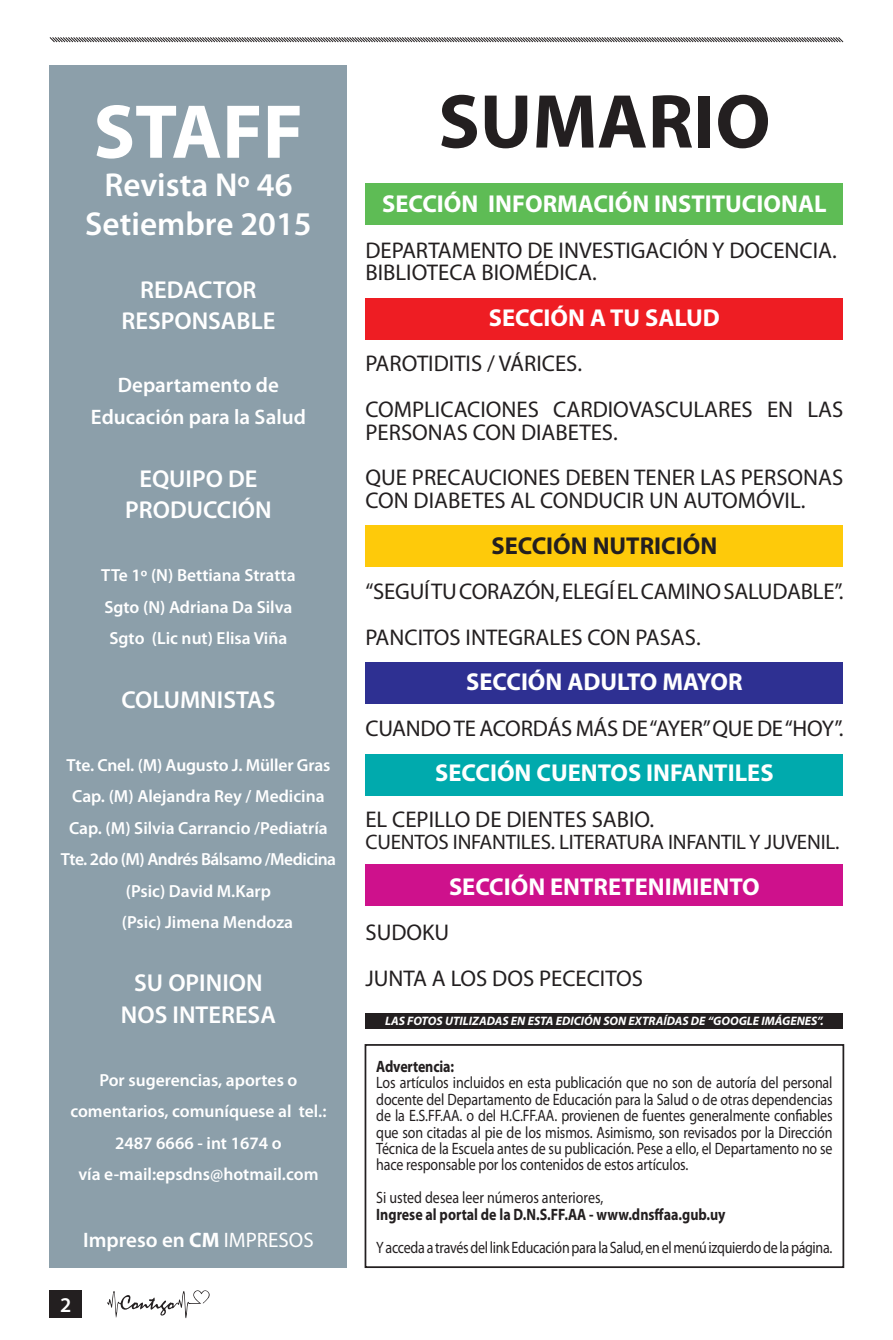
<style>
.page{position:relative;width:893px;height:1340px;background:#fff}
.page>*{position:absolute;margin:0;border:0;box-sizing:border-box;transform-origin:0 0}
.t1{font:700 77px "Myriad Pro";color:#231f20}
.t2{font:700 77px "Myriad Pro";color:#fff}
.t3{font:600 33.25px/38.5px "Myriad Pro";color:#fff;text-align:center}
.t4{font:700 24.5px "Myriad Pro";color:#fff}
.t5{font:600 24.5px/31.5px "Myriad Pro";color:#fff;text-align:center}
.t6{font:700 24.5px "Myriad Pro";color:#231f20}
.t7{font:22.75px/45.5px "Myriad Pro";color:#231f20}
.t8{font:600 21px/31.5px "Myriad Pro";color:#fff;text-align:center}
.t9{font:21px "Myriad Pro";letter-spacing:-.01em;color:#231f20}
.t10{font:600 17.5px/31.5px "Myriad Pro";color:#fff}
.t11{font:600 17.5px "Myriad Pro";letter-spacing:-.03em;color:#fff}
.t12{font:16.45px/16.4px "Myriad Pro";letter-spacing:-.01em;color:#231f20;text-align:justify;scale:.85 1}
.t13{font:700 16.45px "Myriad Pro";color:#231f20;scale:.85 1}
.t14{font:italic 700 12.25px "Myriad Pro";color:#fff}
.s1{font-weight:700}
.s2{font-weight:400}
</style>
<div class="page">
<div style="left:50px;top:1290px;width:32px;height:28px;background:#231f20"></div>
<svg style="left:49px;top:37px;width:795px;height:6px"></svg>
<svg style="left:107px;top:1290px;width:103px;height:28px"></svg>
<div style="left:365px;top:183px;width:478px;height:41px;background:#5ebc55"></div>
<div style="left:365px;top:298px;width:478px;height:41px;background:#ee1d23"></div>
<div style="left:365px;top:525px;width:478px;height:41px;background:#feca0a"></div>
<div style="left:365px;top:662px;width:478px;height:42px;background:#2e3092"></div>
<div style="left:365px;top:754px;width:478px;height:41px;background:#00aaad"></div>
<div style="left:365px;top:864px;width:478px;height:42px;background:#ce118c"></div>
<div style="left:50px;top:65px;width:297px;height:1202px;background:#8c9faa"></div>
<div style="left:365px;top:1012px;width:478px;height:16px;background:#231f20"></div>
<div style="left:365px;top:1044px;width:479px;height:223px;border:2px solid #231f20"></div>
<h1 class="t2" style="left:93px;top:82px;width:211px">STAFF</h1>
<h2 class="t3" style="left:85px;top:165px;width:228px">Revista Nº 46<br>Setiembre 2015</h2>
<h3 class="t5" style="left:121px;top:273px;width:155px">REDACTOR<br>RESPONSABLE</h3>
<p class="t8" style="left:91px;top:369px;width:216px">Departamento de<br>Educación para la Salud</p>
<h3 class="t5" style="left:125px;top:462px;width:148px">EQUIPO DE<br>PRODUCCIÓN</h3>
<p class="t10" style="left:101px;top:559px;width:196px">TTe 1º (N) Bettiana Stratta<br>Sgto (N) Adriana Da Silva<br>Sgto (Lic nut) Elisa Viña</p>
<h3 class="t5" style="left:121px;top:683px;width:155px">COLUMNISTAS</h3>
<p class="t10" style="left:67px;top:748px;width:265px">Tte. Cnel. (M) Augusto J. Müller Gras</p>
<p class="t10" style="left:72px;top:780px;width:254px">Cap. (M) Alejandra Rey / Medicina</p>
<p class="t10" style="left:69px;top:811px;width:260px">Cap. (M) Silvia Carrancio /Pediatría</p>
<p class="t11" style="left:61px;top:848px;width:277px">Tte. 2do (M) Andrés Bálsamo /Medicina</p>
<p class="t10" style="left:126px;top:874px;width:147px">(Psic) David M.Karp</p>
<p class="t10" style="left:122px;top:906px;width:173px">(Psic) Jimena Mendoza</p>
<h3 class="t5" style="left:121px;top:966px;width:156px">SU OPINION<br>NOS INTERESA</h3>
<p class="t10" style="left:70px;top:1063px;width:258px;text-align:center">Por sugerencias, aportes o comentarios, comuníquese al tel.:<br>2487 6666 - int 1674 o<br>vía e-mail:epsdns@hotmail.com</p>
<p class="t8" style="left:83px;top:1223px;width:232px">Impreso en <span class="s1">CM</span> <span class="s2">IMPRESOS</span></p>
<p class="t8" style="left:60px;top:1288px;width:13px">2</p>
<h1 class="t1" style="left:438px;top:71px;width:334px">SUMARIO</h1>
<h3 class="t4" style="left:382px;top:188px;width:446px">SECCIÓN INFORMACIÓN INSTITUCIONAL</h3>
<h3 class="t7" style="left:365px;top:238px;width:473px;line-height:22.8px">DEPARTAMENTO DE INVESTIGACIÓN Y DOCENCIA.<br>BIBLIOTECA BIOMÉDICA.</h3>
<h3 class="t4" style="left:489px;top:302px;width:233px">SECCIÓN A TU SALUD</h3>
<h3 class="t7" style="left:365px;top:341px;width:479px">PAROTIDITIS / VÁRICES.<br>COMPLICACIONES CARDIOVASCULARES EN LAS</h3>
<h3 class="t7" style="left:365px;top:409px;width:479px">PERSONAS CON DIABETES.<br>QUE PRECAUCIONES DEBEN TENER LAS PERSONAS</h3>
<h3 class="t7" style="left:365px;top:477px;width:441px">CON DIABETES AL CONDUCIR UN AUTOMÓVIL.</h3>
<h3 class="t6" style="left:492px;top:529px;width:227px">SECCIÓN NUTRICIÓN</h3>
<h3 class="t7" style="left:365px;top:568px;width:479px">“SEGUÍ TU CORAZÓN, ELEGÍ EL CAMINO SALUDABLE”.<br>PANCITOS INTEGRALES CON PASAS.</h3>
<h3 class="t4" style="left:466px;top:666px;width:278px">SECCIÓN ADULTO MAYOR</h3>
<h3 class="t7" style="left:365px;top:705px;width:479px">CUANDO TE ACORDÁS MÁS DE “AYER” QUE DE “HOY”.</h3>
<h3 class="t4" style="left:435px;top:757px;width:340px">SECCIÓN CUENTOS INFANTILES</h3>
<h3 class="t7" style="left:365px;top:796px;width:290px">EL CEPILLO DE DIENTES SABIO.</h3>
<p class="t9" style="left:365px;top:829px;width:476px">CUENTOS INFANTILES. LITERATURA INFANTIL Y JUVENIL.</p>
<h3 class="t4" style="left:449px;top:870px;width:312px">SECCIÓN ENTRETENIMIENTO</h3>
<h3 class="t7" style="left:365px;top:909px;width:279px">SUDOKU<br>JUNTA A LOS DOS PECECITOS</h3>
<p class="t14" style="left:385px;top:1013px;width:440px">LAS FOTOS UTILIZADAS EN ESTA EDICIÓN SON EXTRAÍDAS DE “GOOGLE IMÁGENES”.</p>
<p class="t13" style="left:376px;top:1055px;width:93px">Advertencia:</p>
<p class="t12" style="left:376px;top:1074px;width:538px">Los artículos incluidos en esta publicación que no son de autoría del personal docente del Departamento de Educación para la Salud o de otras dependencias de la E.S.FF.AA. o del H.C.FF.AA. provienen de fuentes generalmente confiables que son citadas al pie de los mismos. Asimismo, son revisados por la Dirección Técnica de la Escuela antes de su publicación. Pese a ello, el Departamento no se hace responsable por los contenidos de estos artículos.</p>
<p class="t12" style="left:376px;top:1189px;width:269px">Si usted desea leer números anteriores,</p>
<p class="t13" style="left:376px;top:1203px;width:412px">Ingrese al portal de la D.N.S.FF.AA - www.dnsffaa.gub.uy</p>
<p class="t12" style="left:376px;top:1238px;width:538px">Y acceda a través del link Educación para la Salud, en el menú izquierdo de la página.</p>
</div>
